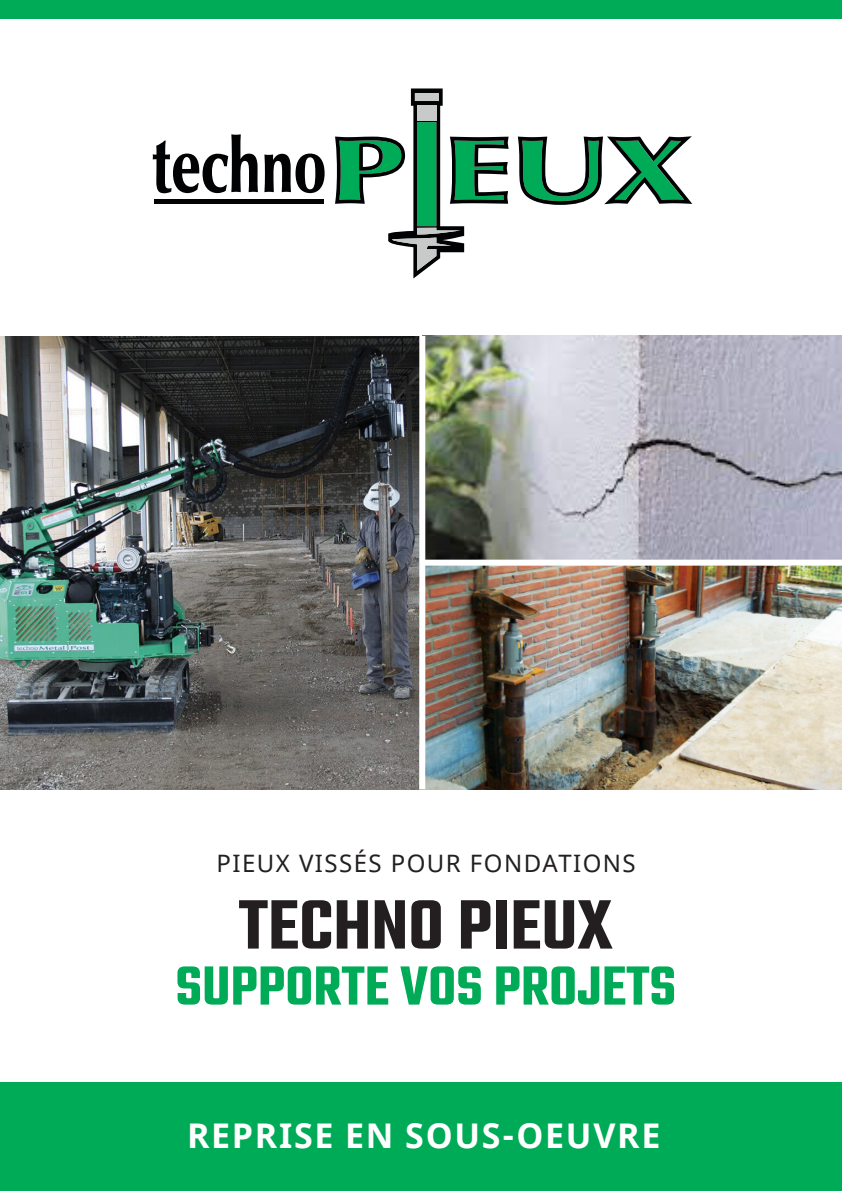
<style>
.page{position:relative;width:842px;height:1191px;background:#fff}
.page>*{position:absolute;margin:0;border:0;box-sizing:border-box;transform-origin:0 0}
.t1{font:600 76px "Teko";color:#231f20}
.t2{font:600 60px "Teko";color:#00ab57}
.t3{font:700 34px "Noto Sans";letter-spacing:.05em;color:#fff}
.t4{font:24px "Noto Sans";letter-spacing:.06em;color:#231f20}
</style>
<div class="page">
<div style="left:0;top:1082px;width:842px;height:109px;background:#00ab57"></div>
<img style="left:0;top:336px;width:419px;height:453px">
<img style="left:425px;top:565px;width:417px;height:224px">
<img style="left:425px;top:336px;width:417px;height:223px">
<div style="left:0;top:0;width:842px;height:19px;background:#00ab57"></div>
<svg style="left:153px;top:134px;width:105px;height:59px"></svg>
<svg style="left:264px;top:153px;width:61px;height:40px"></svg>
<div style="left:155px;top:199px;width:169px;height:5px;background:#010203"></div>
<svg style="left:518px;top:136px;width:174px;height:69px"></svg>
<svg style="left:335px;top:88px;width:174px;height:190px"></svg>
<div style="left:417px;top:106px;width:19px;height:15px;background:#c8c9c9"></div>
<div style="left:415px;top:93px;width:24px;height:8px;background:#c8c9c9"></div>
<p class="t4" style="left:216px;top:852px;width:421px">PIEUX VISSÉS POUR FONDATIONS</p>
<h1 class="t1" style="left:239px;top:887px;width:376px">TECHNO PIEUX</h1>
<h2 class="t2" style="left:175px;top:956px;width:502px">SUPPORTE VOS PROJETS</h2>
<h3 class="t3" style="left:187px;top:1121px;width:475px">REPRISE EN SOUS-OEUVRE</h3>
</div>
